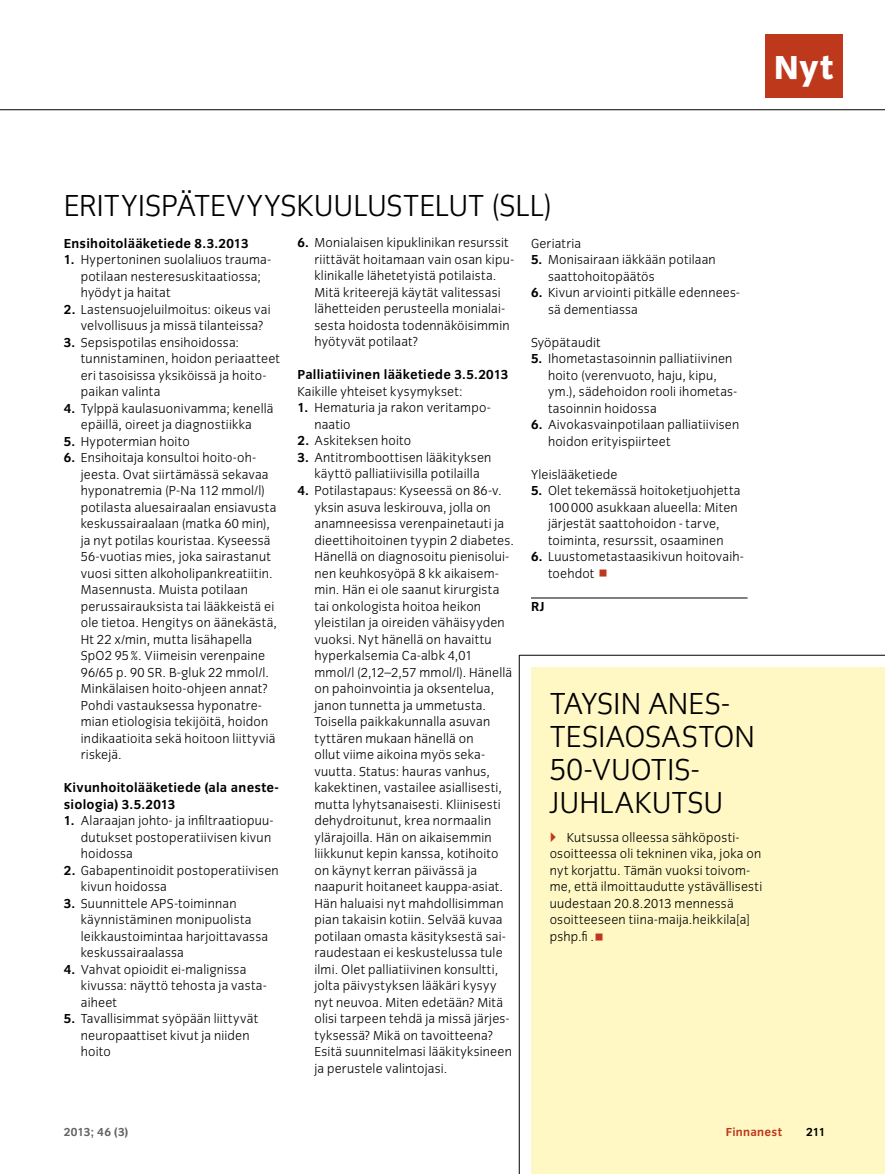
<style>
.page{position:relative;width:885px;height:1174px;background:#fff}
.page>*{position:absolute;margin:0;border:0;box-sizing:border-box;transform-origin:0 0}
.t1{font:800 34.5px "Congress Sans";color:#fff}
.t2{font:300 31.5px/33px "Congress Sans";color:#000}
.t3{font:300 13.5px/16.5px "Congress Sans";letter-spacing:.015em;color:#000}
.t4{font:700 13.5px/16.5px "Congress Sans";letter-spacing:.015em;color:#000}
.t5{font:700 12px "Congress Sans";letter-spacing:.015em;color:#646463}
.t6{font:700 12px "Congress Sans";color:#be381c}
.t7{font:700 12px "Congress Sans";color:#000}
.s1{font-weight:700}
</style>
<div class="page">
<div style="left:764px;top:34px;width:78px;height:63px;background:#be381c"></div>
<hr style="left:531px;top:598px;width:216px;height:1px;background:#000">
<hr style="left:519px;top:655px;width:365px;height:1px;background:#000">
<div style="left:531px;top:668px;width:353px;height:506px;background:#fff8c5"></div>
<hr style="left:0;top:109px;width:884px;height:1px;background:#000">
<hr style="left:519px;top:655px;width:1px;height:519px;background:#000">
<h1 class="t1" style="left:773px;top:48px;width:61px">Nyt</h1>
<h2 class="t2" style="left:64px;top:189px;width:30px">Erityisp</h2>
<h2 class="t2" style="left:176px;top:189px;width:36px">ätevyysk</h2>
<h2 class="t2" style="left:314px;top:189px;width:89px">uulustel</h2>
<h2 class="t2" style="left:448px;top:189px;width:105px">ut (SLL)</h2>
<p class="t4" style="left:64px;top:235px;width:186px">Ensihoitolääketiede 8.3.2013</p>
<p class="t3" style="left:81px;top:251px;width:191px;text-indent:-17px"><span class="s1">1.</span> Hypertoninen suolaliuos trauma&shy;potilaan nesteresuskitaatiossa; hyödyt ja haitat</p>
<p class="t3" style="left:81px;top:301px;width:191px;text-indent:-17px"><span class="s1">2.</span> Lastensuojeluilmoitus: oikeus vai velvollisuus ja missä tilanteissa?</p>
<p class="t3" style="left:81px;top:334px;width:201px;text-indent:-17px"><span class="s1">3.</span> Sepsispotilas ensihoidossa: tunnistaminen, hoidon periaatteet eri tasoisissa yksiköissä ja hoito&shy;paikan valinta</p>
<p class="t3" style="left:64px;top:400px;width:211px;text-align:center"><span class="s1">4.</span> Tylppä kaulasuonivamma; kenellä epäillä, oireet ja diagnostiikka</p>
<p class="t3" style="left:64px;top:433px;width:127px"><span class="s1">5.</span> Hypotermian hoito</p>
<p class="t3" style="left:81px;top:449px;width:198px;text-indent:-17px"><span class="s1">6.</span> Ensihoitaja konsultoi hoito-oh&shy;jeesta. Ovat siirtämässä sekavaa hyponatremia (P-Na 112 mmol/l) potilasta aluesairaalan ensiavusta keskussairaalaan (matka 60 min), ja nyt potilas kouristaa. Kyseessä 56-vuotias mies, joka sairastanut vuosi sitten alkoholipankreatiitin.<br>Masennusta. Muista potilaan perussairauksista tai lääkkeistä ei ole tietoa. Hengitys on äänekästä, Ht 22 x/min, mutta lisähapella SpO2 95%. Viimeisin verenpaine 96/65 p. 90 SR. B-gluk 22 mmol/l.<br>Minkälaisen hoito-ohjeen annat?<br>Pohdi vastauksessa hyponatre&shy;mian etiologisia tekijöitä, hoidon indikaatioita sekä hoitoon liittyviä riskejä.</p>
<p class="t4" style="left:64px;top:779px;width:216px">Kivunhoitolääketiede (ala aneste&shy;siologia) 3.5.2013</p>
<p class="t3" style="left:81px;top:812px;width:194px;text-indent:-17px"><span class="s1">1.</span> Alaraajan johto- ja infiltraatiopuu&shy;dutukset postoperatiivisen kivun hoidossa</p>
<p class="t3" style="left:81px;top:862px;width:199px;text-indent:-17px"><span class="s1">2.</span> Gabapentinoidit postoperatiivisen kivun hoidossa</p>
<p class="t3" style="left:81px;top:895px;width:189px;text-indent:-17px"><span class="s1">3.</span> Suunnittele APS-toiminnan käynnistäminen monipuolista leikkaustoimintaa harjoittavassa keskussairaalassa</p>
<p class="t3" style="left:81px;top:961px;width:187px;text-indent:-17px"><span class="s1">4.</span> Vahvat opioidit ei-malignissa kivussa: näyttö tehosta ja vasta&shy;aiheet</p>
<p class="t3" style="left:81px;top:1010px;width:179px;text-indent:-17px"><span class="s1">5.</span> Tavallisimmat syöpään liittyvät neuropaattiset kivut ja niiden hoito</p>
<p class="t3" style="left:314px;top:235px;width:201px;text-indent:-17px"><span class="s1">6.</span> Monialaisen kipuklinikan resurssit riittävät hoitamaan vain osan kipu&shy;klinikalle lähetetyistä potilaista.<br>Mitä kriteerejä käytät valitessasi lähetteiden perusteella monialai&shy;sesta hoidosta todennäköisimmin hyötyvät potilaat?</p>
<p class="t4" style="left:297px;top:367px;width:212px">Palliatiivinen lääketiede 3.5.2013</p>
<p class="t3" style="left:297px;top:383px;width:167px">Kaikille yhteiset kysymykset:</p>
<p class="t3" style="left:314px;top:400px;width:178px;text-indent:-17px"><span class="s1">1.</span> Hematuria ja rakon veritampo&shy;naatio</p>
<p class="t3" style="left:297px;top:433px;width:115px"><span class="s1">2.</span> Askiteksen hoito</p>
<p class="t3" style="left:297px;top:449px;width:195px;text-align:center"><span class="s1">3.</span> Antitromboottisen lääkityksen käyttö palliatiivisilla potilailla</p>
<p class="t3" style="left:314px;top:482px;width:201px;text-indent:-17px"><span class="s1">4.</span> Potilastapaus: Kyseessä on 86-v. yksin asuva leskirouva, jolla on anamneesissa verenpainetauti ja dieettihoitoinen tyypin 2 diabetes.<br>Hänellä on diagnosoitu pienisolui&shy;nen keuhkosyöpä 8 kk aikaisem&shy;min. Hän ei ole saanut kirurgista tai onkologista hoitoa heikon yleistilan ja oireiden vähäisyyden vuoksi. Nyt hänellä on havaittu hyperkalsemia Ca-albk 4,01 mmol/l (2,12–2,57 mmol/l). Hänellä on pahoinvointia ja oksentelua, janon tunnetta ja ummetusta.<br>Toisella paikkakunnalla asuvan tyttären mukaan hänellä on<br>ollut viime aikoina myös seka&shy;vuutta. Status: hauras vanhus, kakektinen, vastailee asiallisesti, mutta lyhytsanaisesti. Kliinisesti dehydroitunut, krea normaalin ylärajoilla. Hän on aikaisemmin liikkunut kepin kanssa, kotihoito on käynyt kerran päivässä ja naapurit hoitaneet kauppa-asiat.<br>Hän haluaisi nyt mahdollisimman pian takaisin kotiin. Selvää kuvaa potilaan omasta käsityksestä sai&shy;raudestaan ei keskustelussa tule ilmi. Olet palliatiivinen konsultti, jolta päivystyksen lääkäri kysyy nyt neuvoa. Miten edetään? Mitä olisi tarpeen tehdä ja missä järjes&shy;tyksessä? Mikä on tavoitteena?<br>Esitä suunnitelmasi lääkityksineen ja perustele valintojasi.</p>
<p class="t3" style="left:531px;top:235px;width:52px">Geriatria</p>
<p class="t3" style="left:548px;top:251px;width:169px;text-indent:-17px"><span class="s1">5.</span> Monisairaan iäkkään potilaan saattohoitopäätös</p>
<p class="t3" style="left:548px;top:284px;width:193px;text-indent:-17px"><span class="s1">6.</span> Kivun arviointi pitkälle edennees&shy;sä dementiassa</p>
<p class="t3" style="left:531px;top:334px;width:71px">Syöpätaudit</p>
<p class="t3" style="left:548px;top:350px;width:190px;text-indent:-17px"><span class="s1">5.</span> Ihometastasoinnin palliatiivinen hoito (verenvuoto, haju, kipu, ym.), sädehoidon rooli ihometas&shy;tasoinnin hoidossa</p>
<p class="t3" style="left:548px;top:416px;width:193px;text-indent:-17px"><span class="s1">6.</span> Aivokasvainpotilaan palliatiivisen hoidon erityispiirteet</p>
<p class="t3" style="left:531px;top:466px;width:88px">Yleislääketiede</p>
<p class="t3" style="left:548px;top:482px;width:194px;text-indent:-17px"><span class="s1">5.</span> Olet tekemässä hoitoketjuohjetta 100000 asukkaan alueella: Miten järjestät saattohoidon - tarve, toiminta, resurssit, osaaminen</p>
<p class="t3" style="left:548px;top:548px;width:197px;text-indent:-17px"><span class="s1">6.</span> Luustometastaasikivun hoitovaih&shy;toehdot</p>
<p class="t4" style="left:531px;top:598px;width:15px">RJ</p>
<h2 class="t2" style="left:549px;top:687px;width:30px">Taysin</h2>
<h2 class="t2" style="left:648px;top:687px;width:19px">anes</h2>
<h2 class="t2" style="left:721px;top:687px;width:10px">-</h2>
<h2 class="t2" style="left:549px;top:720px;width:97px">tesiaosaston<br>50-vuotis</h2>
<h2 class="t2" style="left:691px;top:753px;width:10px">-</h2>
<h2 class="t2" style="left:549px;top:786px;width:49px">-juhlak</h2>
<h2 class="t2" style="left:651px;top:786px;width:73px">utsu</h2>
<p class="t3" style="left:549px;top:829px;width:214px;text-indent:17px">Kutsussa olleessa sähköposti&shy;osoitteessa oli tekninen vika, joka on nyt korjattu. Tämän vuoksi toivom&shy;me, että ilmoittaudutte ystävällisesti uudestaan 20.8.2013 mennessä osoitteeseen tiina-maija.heikkila[a] pshp.fi .</p>
<p class="t5" style="left:64px;top:1125px;width:66px">2013; 46 (3)</p>
<p class="t6" style="left:725px;top:1125px;width:58px">Finnanest</p>
<p class="t7" style="left:806px;top:1125px;width:21px">211</p>
</div>
